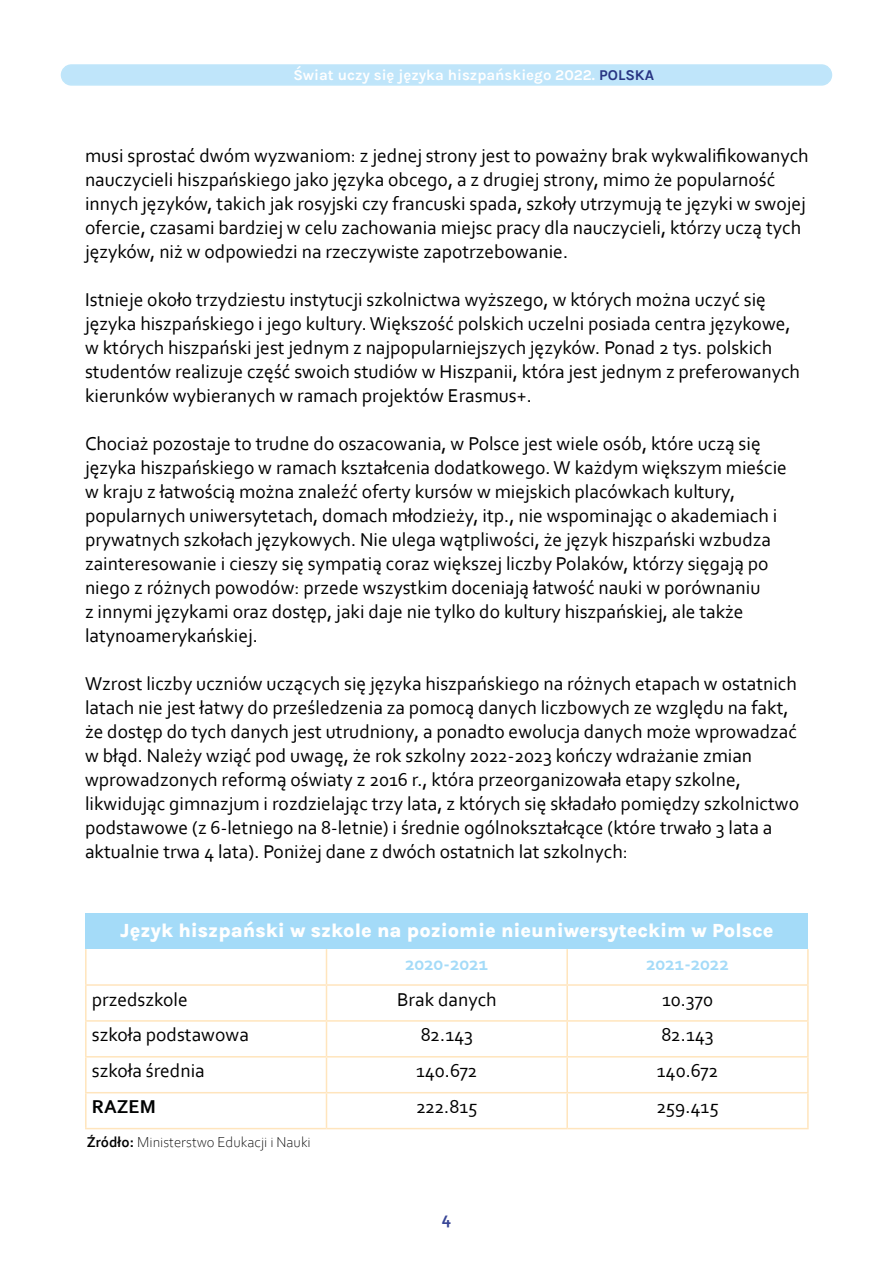
<style>
.page{position:relative;width:893px;height:1263px;background:#fff}
.page>*{position:absolute;margin:0;border:0;box-sizing:border-box;transform-origin:0 0}
.t1{font:19.5px/24px "Corbel";color:#000}
.t2{font:800 19.5px "Karla";color:#fff}
.t3{font:700 19.5px "Corbel";letter-spacing:-.02em;color:#a4dbf8}
.t4{font:700 19.5px "Corbel";color:#010202}
.t5{font:700 18px "Corbel";color:#384596}
.t6{font:700 15px "Karla";color:#fff}
.t7{font:300 15px "Corbel";color:#000}
.s1{color:#283583}
.s2{font-weight:700}
</style>
<div class="page">
<div style="left:86px;top:913px;width:722px;height:36px;background:#a4dbf8"></div>
<hr style="left:85px;top:949px;width:2px;height:35px;background:#ffe5bd">
<hr style="left:326px;top:949px;width:1px;height:35px;background:#ffe5bd">
<hr style="left:566px;top:949px;width:2px;height:35px;background:#ffe5bd">
<hr style="left:807px;top:949px;width:2px;height:35px;background:#ffe5bd">
<hr style="left:85px;top:984px;width:241px;height:2px;background:#ffe5bd">
<hr style="left:85px;top:986px;width:2px;height:34px;background:#ffe5bd">
<hr style="left:326px;top:984px;width:241px;height:2px;background:#ffe5bd">
<hr style="left:326px;top:986px;width:1px;height:34px;background:#ffe5bd">
<hr style="left:567px;top:984px;width:242px;height:2px;background:#ffe5bd">
<hr style="left:566px;top:986px;width:2px;height:34px;background:#ffe5bd">
<hr style="left:807px;top:986px;width:2px;height:34px;background:#ffe5bd">
<hr style="left:85px;top:1020px;width:241px;height:2px;background:#ffe5bd">
<hr style="left:85px;top:1022px;width:2px;height:34px;background:#ffe5bd">
<hr style="left:326px;top:1020px;width:241px;height:2px;background:#ffe5bd">
<hr style="left:326px;top:1022px;width:1px;height:34px;background:#ffe5bd">
<hr style="left:567px;top:1020px;width:242px;height:2px;background:#ffe5bd">
<hr style="left:566px;top:1022px;width:2px;height:34px;background:#ffe5bd">
<hr style="left:807px;top:1022px;width:2px;height:34px;background:#ffe5bd">
<hr style="left:85px;top:1056px;width:241px;height:1px;background:#ffe5bd">
<hr style="left:85px;top:1057px;width:2px;height:35px;background:#ffe5bd">
<hr style="left:326px;top:1056px;width:241px;height:1px;background:#ffe5bd">
<hr style="left:326px;top:1057px;width:1px;height:35px;background:#ffe5bd">
<hr style="left:567px;top:1056px;width:242px;height:1px;background:#ffe5bd">
<hr style="left:566px;top:1057px;width:2px;height:35px;background:#ffe5bd">
<hr style="left:807px;top:1057px;width:2px;height:35px;background:#ffe5bd">
<hr style="left:85px;top:1092px;width:241px;height:1px;background:#ffe5bd">
<hr style="left:85px;top:1093px;width:2px;height:35px;background:#ffe5bd">
<hr style="left:326px;top:1092px;width:241px;height:1px;background:#ffe5bd">
<hr style="left:326px;top:1093px;width:1px;height:35px;background:#ffe5bd">
<hr style="left:567px;top:1092px;width:242px;height:1px;background:#ffe5bd">
<hr style="left:566px;top:1093px;width:2px;height:35px;background:#ffe5bd">
<hr style="left:807px;top:1093px;width:2px;height:35px;background:#ffe5bd">
<hr style="left:85px;top:1128px;width:241px;height:1px;background:#ffe5bd">
<hr style="left:326px;top:1128px;width:241px;height:1px;background:#ffe5bd">
<hr style="left:567px;top:1128px;width:242px;height:1px;background:#ffe5bd">
<div style="left:62px;top:65px;width:769px;height:20px;background:#bfe5fa;border-radius:10px"></div>
<div style="left:61px;top:64px;width:771px;height:22px;border:2px solid #a4dbf8;border-radius:10px"></div>
<p class="t6" style="left:293px;top:65px;width:362px">Świat uczy się języka hiszpańskiego 2022. <span class="s1">POLSKA</span></p>
<p class="t1" style="left:85px;top:143px;width:725px">musi sprostać dwóm wyzwaniom: z jednej strony jest to poważny brak wykwalifikowanych nauczycieli hiszpańskiego jako języka obcego, a z drugiej strony, mimo że popularność innych języków, takich jak rosyjski czy francuski spada, szkoły utrzymują te języki w swojej ofercie, czasami bardziej w celu zachowania miejsc pracy dla nauczycieli, którzy uczą tych języków, niż w odpowiedzi na rzeczywiste zapotrzebowanie.</p>
<p class="t1" style="left:85px;top:287px;width:716px">Istnieje około trzydziestu instytucji szkolnictwa wyższego, w których można uczyć się języka hiszpańskiego i jego kultury. Większość polskich uczelni posiada centra językowe, w których hiszpański jest jednym z najpopularniejszych języków. Ponad 2 tys. polskich studentów realizuje część swoich studiów w Hiszpanii, która jest jednym z preferowanych kierunków wybieranych w ramach projektów Erasmus+.</p>
<p class="t1" style="left:85px;top:431px;width:703px">Chociaż pozostaje to trudne do oszacowania, w Polsce jest wiele osób, które uczą się języka hiszpańskiego w ramach kształcenia dodatkowego. W każdym większym mieście w kraju z łatwością można znaleźć oferty kursów w miejskich placówkach kultury, popularnych uniwersytetach, domach młodzieży, itp., nie wspominając o akademiach i prywatnych szkołach językowych. Nie ulega wątpliwości, że język hiszpański wzbudza zainteresowanie i cieszy się sympatią coraz większej liczby Polaków, którzy sięgają po niego z różnych powodów: przede wszystkim doceniają łatwość nauki w porównaniu<br>z innymi językami oraz dostęp, jaki daje nie tylko do kultury hiszpańskiej, ale także latynoamerykańskiej.</p>
<p class="t1" style="left:85px;top:671px;width:716px">Wzrost liczby uczniów uczących się języka hiszpańskiego na różnych etapach w ostatnich latach nie jest łatwy do prześledzenia za pomocą danych liczbowych ze względu na fakt, że dostęp do tych danych jest utrudniony, a ponadto ewolucja danych może wprowadzać w błąd. Należy wziąć pod uwagę, że rok szkolny 2022-2023 kończy wdrażanie zmian wprowadzonych reformą oświaty z 2016 r., która przeorganizowała etapy szkolne, likwidując gimnazjum i rozdzielając trzy lata, z których się składało pomiędzy szkolnictwo podstawowe (z 6-letniego na 8-letnie) i średnie ogólnokształcące (które trwało 3 lata a aktualnie trwa 4 lata). Poniżej dane z dwóch ostatnich lat szkolnych:</p>
<p class="t2" style="left:120px;top:918px;width:655px">Język hiszpański w szkole na poziomie nieuniwersyteckim w Polsce</p>
<p class="t3" style="left:405px;top:951px;width:85px">2020-2021</p>
<p class="t3" style="left:646px;top:951px;width:84px">2021-2022</p>
<p class="t1" style="left:92px;top:986px;width:97px">przedszkole</p>
<p class="t1" style="left:397px;top:986px;width:101px">Brak danych</p>
<p class="t1" style="left:662px;top:986px;width:53px">10.370</p>
<p class="t1" style="left:92px;top:1022px;width:159px">szkoła podstawowa</p>
<p class="t1" style="left:421px;top:1022px;width:54px">82.143</p>
<p class="t1" style="left:661px;top:1022px;width:54px">82.143</p>
<p class="t1" style="left:92px;top:1058px;width:114px">szkoła średnia</p>
<p class="t1" style="left:416px;top:1058px;width:63px">140.672</p>
<p class="t1" style="left:657px;top:1058px;width:63px">140.672</p>
<p class="t4" style="left:92px;top:1095px;width:65px">RAZEM</p>
<p class="t1" style="left:416px;top:1094px;width:63px">222.815</p>
<p class="t1" style="left:656px;top:1094px;width:64px">259.415</p>
<p class="t7" style="left:87px;top:1132px;width:226px"><span class="s2">Źródło:</span> Ministerstwo Edukacji i Nauki</p>
<p class="t5" style="left:442px;top:1207px;width:11px">4</p>
</div>
